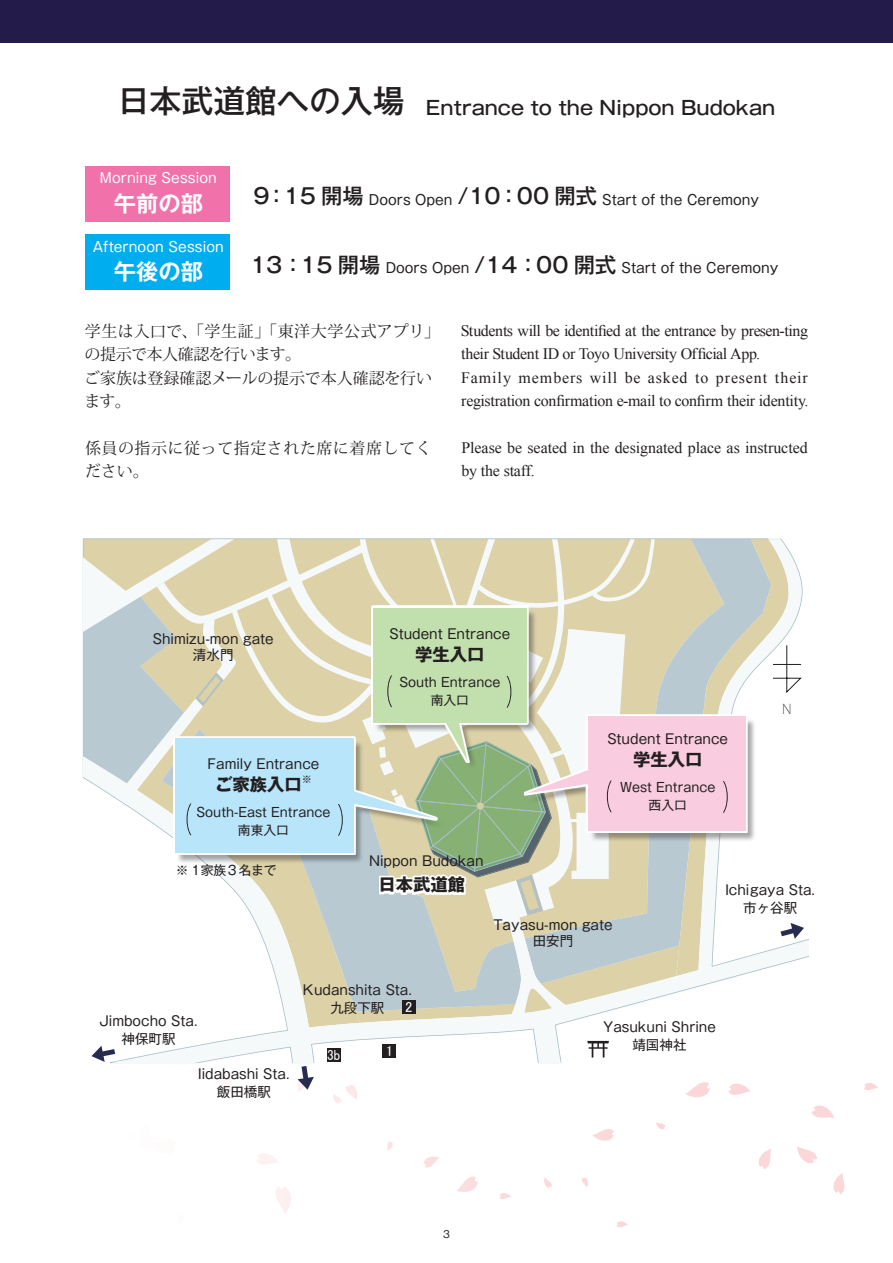
<style>
.page{position:relative;width:893px;height:1263px;background:#fff}
.page>*{position:absolute;margin:0;border:0;box-sizing:border-box;transform-origin:0 0}
.t1{font:700 22.35px "Gothic MB101 Pro De";color:#fff}
.t2{font:500 19.2px "Gothic MB101 Pro";color:#231f20}
.t3{font:700 17.4px "Gothic MB101 Pro";color:#231f20}
.t4{font:15.9px/23.4px "Times New Roman";letter-spacing:-.01em;color:#231f20}
.t5{font:15.9px/23.4px "Koz Min Pro";letter-spacing:.005em;color:#231f20}
.t6{font:15.9px/23.4px "Koz Min Pro";letter-spacing:.035em;color:#231f20}
.t7{font:14.7px "MS P Gothic";color:#fff}
.t8{font:14.7px "MS P Gothic";color:#fff;scale:.9 1}
.t9{font:13.8px "Gothic MB101 Pro";color:#231f20}
.t10{font:13.8px "Gothic MB101 Pro";letter-spacing:.01em;color:#fff}
.t11{font:13.5px/18px "Gothic MB101 Pro";color:#231f20;text-align:center}
.t12{font:200 13.5px "Koz Go Pro";color:#231f20}
.t13{font:12.75px/18.1px "Gothic MB101 Pro";color:#231f20;text-align:center}
.t14{font:500 10.65px "Gothic BBB Pro";color:#231f20}
.t15{font:700 10.05px "Gothic MB101 Pro";color:#231f20}
.s1{font-size:31.95px}
.s2{font-weight:500;font-size:21.3px}
</style>
<div class="page">
<svg style="left:864px;top:1083px;width:14px;height:7px"></svg>
<svg style="left:833px;top:1173px;width:12px;height:21px"></svg>
<svg style="left:811px;top:1105px;width:23px;height:13px"></svg>
<svg style="left:797px;top:1146px;width:20px;height:17px"></svg>
<svg style="left:759px;top:1149px;width:12px;height:20px"></svg>
<svg style="left:728px;top:1083px;width:22px;height:12px"></svg>
<svg style="left:686px;top:1082px;width:24px;height:16px"></svg>
<svg style="left:656px;top:1122px;width:10px;height:7px"></svg>
<svg style="left:617px;top:1221px;width:11px;height:6px"></svg>
<svg style="left:593px;top:1129px;width:21px;height:12px"></svg>
<svg style="left:582px;top:1177px;width:6px;height:10px"></svg>
<svg style="left:544px;top:1178px;width:8px;height:10px"></svg>
<svg style="left:499px;top:1193px;width:12px;height:6px"></svg>
<svg style="left:457px;top:1176px;width:21px;height:16px"></svg>
<svg style="left:423px;top:1156px;width:16px;height:12px"></svg>
<svg style="left:387px;top:1141px;width:6px;height:9px"></svg>
<svg style="left:333px;top:1085px;width:24px;height:18px"></svg>
<svg style="left:276px;top:1187px;width:15px;height:26px"></svg>
<svg style="left:257px;top:1153px;width:21px;height:11px"></svg>
<svg style="left:83px;top:538px;width:725px;height:525px"></svg>
<svg style="left:539px;top:1061px;width:22px;height:3px"></svg>
<hr style="left:293px;top:1061px;width:21px;height:3px;background:#f5f9fa">
<svg style="left:92px;top:1046px;width:111px;height:18px"></svg>
<svg style="left:297px;top:1066px;width:17px;height:26px"></svg>
<svg style="left:768px;top:538px;width:13px;height:1px"></svg>
<svg style="left:83px;top:539px;width:152px;height:245px"></svg>
<svg style="left:781px;top:923px;width:23px;height:16px"></svg>
<div style="left:0;top:0;width:893px;height:43px;background:#231c4a"></div>
<div style="left:86px;top:166px;width:144px;height:56px;background:#f171ab"></div>
<div style="left:528px;top:718px;width:228px;height:124px;background:#231f20;opacity:.4"></div>
<div style="left:524px;top:714px;width:224px;height:119px;background:#fff"></div>
<div style="left:588px;top:716px;width:158px;height:115px;background:#f9ccdf"></div>
<div style="left:371px;top:605px;width:158px;height:158px;background:#fff"></div>
<div style="left:373px;top:608px;width:153px;height:114px;background:#c2dfae"></div>
<div style="left:177px;top:740px;width:269px;height:124px;background:#231f20;opacity:.4"></div>
<div style="left:173px;top:736px;width:265px;height:119px;background:#fff"></div>
<div style="left:175px;top:738px;width:179px;height:115px;background:#b9e5fa"></div>
<svg style="left:587px;top:1041px;width:22px;height:16px"></svg>
<svg style="left:773px;top:645px;width:29px;height:48px"></svg>
<div style="left:382px;top:1044px;width:14px;height:14px;background:#231f20"></div>
<div style="left:327px;top:1048px;width:14px;height:14px;background:#231f20"></div>
<div style="left:402px;top:1000px;width:14px;height:14px;background:#231f20"></div>
<div style="left:86px;top:235px;width:144px;height:55px;background:#00aeef"></div>
<svg style="left:607px;top:780px;width:5px;height:32px"></svg>
<svg style="left:723px;top:781px;width:5px;height:32px"></svg>
<svg style="left:187px;top:803px;width:4px;height:32px"></svg>
<svg style="left:338px;top:651px;width:256px;height:264px"></svg>
<p class="t2" style="left:118px;top:91px;width:659px"><span class="s1">日本武道館への入場</span> Entrance to the Nippon Budokan</p>
<p class="t10" style="left:100px;top:167px;width:118px">Morning Session</p>
<h1 class="t1" style="left:114px;top:185px;width:91px">午前の部</h1>
<p class="t9" style="left:253px;top:188px;width:507px"><span class="s2">9：15 開場</span> Doors Open <span class="s2">/10：00 開式</span> Start of the Ceremony</p>
<p class="t10" style="left:93px;top:235px;width:133px">Afternoon Session</p>
<h1 class="t1" style="left:114px;top:253px;width:91px">午後の部</h1>
<p class="t9" style="left:250px;top:256px;width:530px"><span class="s2">13：15 開場</span> Doors Open <span class="s2">/14：00 開式</span> Start of the Ceremony</p>
<p class="t5" style="left:84px;top:319px;width:357px">学生は入口で、「学生証」「東洋大学公式アプリ」の提示で本人確認を行います。<br>ご家族は登録確認メールの提示で本人確認を行います。</p>
<p class="t6" style="left:85px;top:436px;width:348px">係員の指示に従って指定された席に着席してください。</p>
<p class="t4" style="left:461px;top:319px;width:349px">Students will be identified at the entrance by presen-ting their Student ID or Toyo University Official App.<br>Family members will be asked to present their registration confirmation e-mail to confirm their identity.</p>
<p class="t4" style="left:461px;top:436px;width:348px">Please be seated in the designated place as instructed by the staff.</p>
<p class="t11" style="left:153px;top:629px;width:123px;line-height:15.8px">Shimizu-mon gate清水門</p>
<p class="t11" style="left:208px;top:752px;width:113px">Family Entrance</p>
<p class="t3" style="left:215px;top:770px;width:88px">ご家族入口</p>
<p class="t15" style="left:302px;top:770px;width:12px">※</p>
<p class="t13" style="left:197px;top:801px;width:135px">South-East Entrance南東入口</p>
<p class="t13" style="left:176px;top:859px;width:102px">※ 1家族3名まで</p>
<p class="t11" style="left:389px;top:623px;width:122px">Student Entrance</p>
<p class="t3" style="left:415px;top:640px;width:71px">学生入口</p>
<p class="t13" style="left:399px;top:671px;width:103px">South Entrance南入口</p>
<p class="t11" style="left:369px;top:850px;width:116px">Nippon Budokan</p>
<p class="t3" style="left:378px;top:870px;width:88px">日本武道館</p>
<p class="t11" style="left:607px;top:728px;width:122px">Student Entrance</p>
<p class="t3" style="left:633px;top:745px;width:71px">学生入口</p>
<p class="t13" style="left:620px;top:776px;width:97px">West Entrance西入口</p>
<p class="t12" style="left:782px;top:700px;width:11px">N</p>
<p class="t11" style="left:725px;top:878px;width:91px">Ichigaya Sta.市ヶ谷駅</p>
<p class="t11" style="left:493px;top:915px;width:121px;line-height:15.8px">Tayasu-mon gate田安門</p>
<p class="t11" style="left:100px;top:1010px;width:99px">Jimbocho Sta.神保町駅</p>
<p class="t11" style="left:198px;top:1062px;width:93px">Iidabashi Sta.飯田橋駅</p>
<p class="t11" style="left:303px;top:979px;width:110px">Kudanshita Sta.九段下駅</p>
<p class="t7" style="left:405px;top:1000px;width:9px">2</p>
<p class="t8" style="left:327px;top:1047px;width:16px">3b</p>
<p class="t7" style="left:386px;top:1044px;width:9px">1</p>
<p class="t14" style="left:443px;top:1226px;width:8px">3</p>
<p class="t11" style="left:603px;top:1016px;width:114px">Yasukuni Shrine</p>
<p class="t11" style="left:632px;top:1034px;width:56px">靖国神社</p>
</div>
